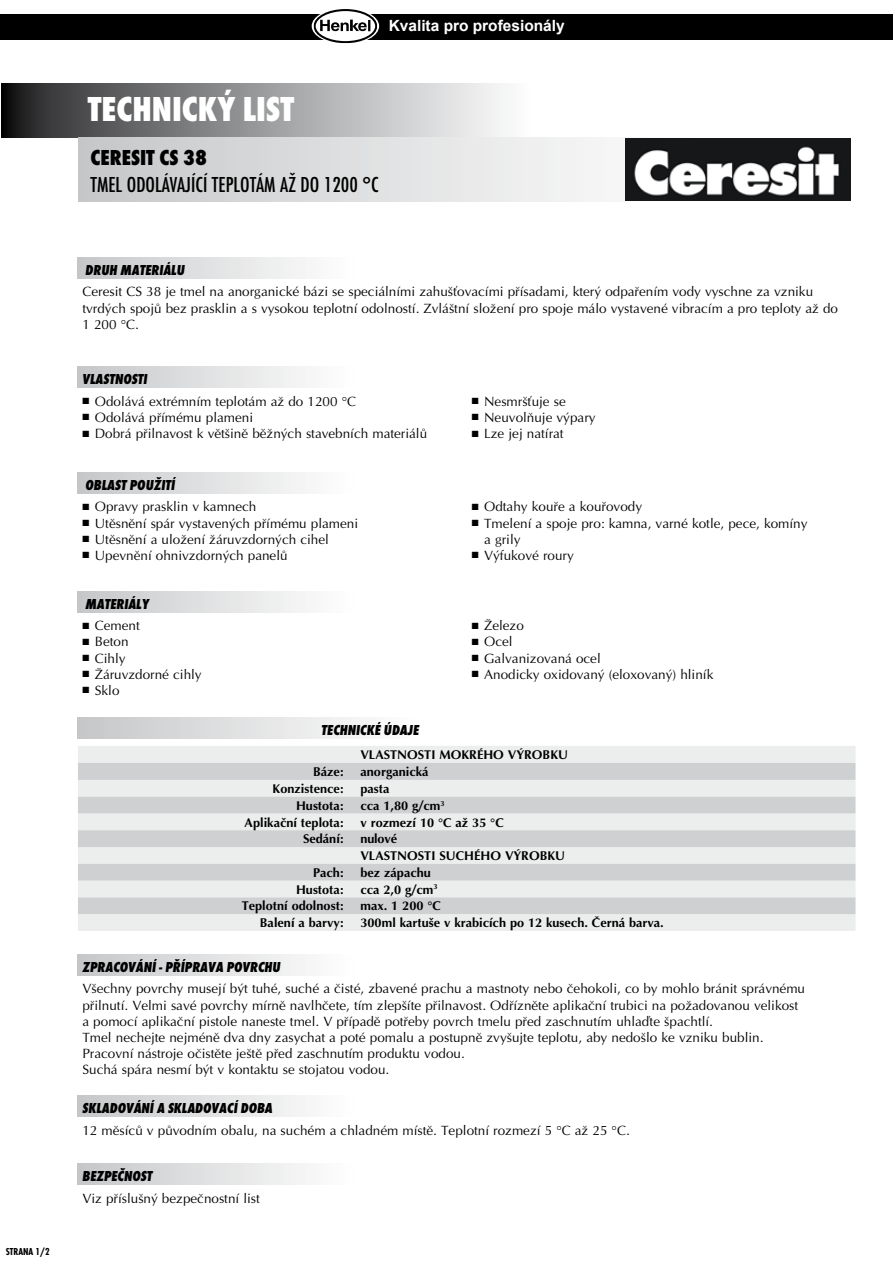
<style>
.page{position:relative;width:893px;height:1263px;background:#fff}
.page>*{position:absolute;margin:0;border:0;box-sizing:border-box;transform-origin:0 0}
.t1{font:36px "Futura TCE Ext Bol Con";color:#fff}
.t2{font:500 condensed 22.5px "Futura TCE";color:#000}
.t3{font:22.5px "Futura TCE Ext Bol Con";color:#000}
.t4{font:700 15.45px "Arial CE";color:#fff}
.t5{font:15px "Futura TCE Ext Bol Con Obl";color:#000}
.t6{font:13.5px/16.2px "Optima CE";color:#000}
.t7{font:700 12.75px/16.8px "Optima CE";color:#000}
.t8{font:700 condensed 10.5px "Futura TCE";color:#000}
</style>
<div class="page">
<svg style="left:1px;top:84px;width:529px;height:54px;background:#979799"></svg>
<svg style="left:78px;top:138px;width:525px;height:63px;background:#dddedf"></svg>
<div style="left:78px;top:257px;width:276px;height:21px;background:linear-gradient(to right,#c6c7c9,#fff)"></div>
<div style="left:0;top:14px;width:893px;height:25px;background:#000"></div>
<svg style="left:312px;top:8px;width:67px;height:36px"></svg>
<svg style="left:314px;top:9px;width:63px;height:34px"></svg>
<img style="left:625px;top:138px;width:225px;height:62px">
<div style="left:78px;top:367px;width:276px;height:21px;background:linear-gradient(to right,#c6c7c9,#fff)"></div>
<div style="left:78px;top:954px;width:276px;height:21px;background:linear-gradient(to right,#c6c7c9,#fff)"></div>
<div style="left:78px;top:1164px;width:276px;height:21px;background:linear-gradient(to right,#c6c7c9,#fff)"></div>
<div style="left:78px;top:1096px;width:276px;height:21px;background:linear-gradient(to right,#c6c7c9,#fff)"></div>
<div style="left:78px;top:472px;width:276px;height:21px;background:linear-gradient(to right,#c6c7c9,#fff)"></div>
<div style="left:78px;top:591px;width:276px;height:21px;background:linear-gradient(to right,#c6c7c9,#fff)"></div>
<div style="left:78px;top:717px;width:343px;height:21px;background:linear-gradient(to right,#c6c7c9,#fff)"></div>
<div style="left:78px;top:746px;width:777px;height:185px;background:#eceded"></div>
<svg style="left:78px;top:763px;width:777px;height:151px;background:#dcddde"></svg>
<p class="t8" style="left:6px;top:1246px;width:45px">STRANA 1/2</p>
<p class="t4" style="left:389px;top:17px;width:178px">Kvalita pro profesionály</p>
<h1 class="t1" style="left:88px;top:88px;width:201px">TECHNICKÝ LIST</h1>
<h2 class="t3" style="left:91px;top:144px;width:118px">CERESIT CS 38</h2>
<h2 class="t2" style="left:91px;top:172px;width:290px">TMEL ODOLÁVAJÍCÍ TEPLOTÁM AŽ DO 1200 °C</h2>
<p class="t5" style="left:86px;top:261px;width:101px">DRUH MATERIÁLU</p>
<p class="t6" style="left:82px;top:284px;width:757px">Ceresit CS 38 je tmel na anorganické bázi se speciálními zahušťovacími přísadami, který odpařením vody vyschne za vzniku tvrdých spojů bez prasklin a s vysokou teplotní odolností. Zvláštní složení pro spoje málo vystavené vibracím a pro teploty až do<br>1 200 °C.</p>
<p class="t5" style="left:83px;top:371px;width:66px">VLASTNOSTI</p>
<p class="t6" style="left:82px;top:393px;width:275px">■ Odolává extrémním teplotám až do 1200 °C</p>
<p class="t6" style="left:82px;top:409px;width:172px">■ Odolává přímému plameni</p>
<p class="t6" style="left:82px;top:426px;width:346px">■ Dobrá přilnavost k většině běžných stavebních materiálů</p>
<p class="t5" style="left:86px;top:476px;width:91px">OBLAST POUŽITÍ</p>
<p class="t6" style="left:82px;top:499px;width:176px">■ Opravy prasklin v kamnech</p>
<p class="t6" style="left:82px;top:515px;width:277px">■ Utěsnění spár vystavených přímému plameni</p>
<p class="t6" style="left:82px;top:531px;width:248px">■ Utěsnění a uložení žáruvzdorných cihel</p>
<p class="t6" style="left:82px;top:547px;width:207px">■ Upevnění ohnivzdorných panelů</p>
<p class="t5" style="left:86px;top:595px;width:65px">MATERIÁLY</p>
<p class="t6" style="left:82px;top:618px;width:59px">■ Cement</p>
<p class="t6" style="left:82px;top:634px;width:48px">■ Beton</p>
<p class="t6" style="left:82px;top:650px;width:45px">■ Cihly</p>
<p class="t6" style="left:82px;top:666px;width:121px">■ Žáruvzdorné cihly</p>
<p class="t6" style="left:82px;top:683px;width:39px">■ Sklo</p>
<p class="t6" style="left:472px;top:393px;width:96px">■ Nesmršťuje se</p>
<p class="t6" style="left:472px;top:409px;width:125px">■ Neuvolňuje výpary</p>
<p class="t6" style="left:472px;top:426px;width:93px">■ Lze jej natírat</p>
<p class="t6" style="left:472px;top:499px;width:172px">■ Odtahy kouře a kouřovody</p>
<p class="t6" style="left:484px;top:515px;width:325px;text-indent:-12px">■ Tmelení a spoje pro: kamna, varné kotle, pece, komíny a grily</p>
<p class="t6" style="left:472px;top:547px;width:104px">■ Výfukové roury</p>
<p class="t6" style="left:472px;top:618px;width:54px">■ Železo</p>
<p class="t6" style="left:472px;top:634px;width:42px">■ Ocel</p>
<p class="t6" style="left:472px;top:650px;width:131px">■ Galvanizovaná ocel</p>
<p class="t6" style="left:472px;top:666px;width:243px">■ Anodicky oxidovaný (eloxovaný) hliník</p>
<p class="t5" style="left:322px;top:721px;width:99px">TECHNICKÉ ÚDAJE</p>
<p class="t7" style="left:360px;top:747px;width:209px">Vlastnosti mokrého výrobku</p>
<p class="t7" style="left:313px;top:764px;width:32px">Báze:</p>
<p class="t7" style="left:360px;top:764px;width:70px">anorganická</p>
<p class="t7" style="left:273px;top:781px;width:72px">Konzistence:</p>
<p class="t7" style="left:360px;top:781px;width:31px">pasta</p>
<p class="t7" style="left:296px;top:798px;width:49px">Hustota:</p>
<p class="t7" style="left:360px;top:798px;width:86px">cca 1,80 g/cm<sup>3</sup></p>
<p class="t7" style="left:245px;top:814px;width:100px">Aplikační teplota:</p>
<p class="t7" style="left:360px;top:814px;width:145px">v rozmezí 10 °C až 35 °C</p>
<p class="t7" style="left:303px;top:831px;width:42px">Sedání:</p>
<p class="t7" style="left:360px;top:831px;width:206px">nulové<br>Vlastnosti suchého výrobku</p>
<p class="t7" style="left:313px;top:865px;width:32px">Pach:</p>
<p class="t7" style="left:360px;top:865px;width:72px">bez zápachu</p>
<p class="t7" style="left:296px;top:881px;width:49px">Hustota:</p>
<p class="t7" style="left:360px;top:881px;width:79px">cca 2,0 g/cm<sup>3</sup></p>
<p class="t7" style="left:242px;top:898px;width:103px">Teplotní odolnost:</p>
<p class="t7" style="left:360px;top:898px;width:82px">max. 1 200 °C</p>
<p class="t7" style="left:260px;top:915px;width:85px">Balení a barvy:</p>
<p class="t7" style="left:360px;top:915px;width:305px">300ml kartuše v krabicích po 12 kusech. Černá barva.</p>
<p class="t5" style="left:83px;top:958px;width:200px">ZPRACOVÁNÍ - PŘÍPRAVA POVRCHU</p>
<p class="t6" style="left:82px;top:981px;width:724px">Všechny povrchy musejí být tuhé, suché a čisté, zbavené prachu a mastnoty nebo čehokoli, co by mohlo bránit správnému přilnutí. Velmi savé povrchy mírně navlhčete, tím zlepšíte přilnavost. Odřízněte aplikační trubici na požadovanou velikost a pomocí aplikační pistole naneste tmel. V případě potřeby povrch tmelu před zaschnutím uhlaďte špachtlí.<br>Tmel nechejte nejméně dva dny zasychat a poté pomalu a postupně zvyšujte teplotu, aby nedošlo ke vzniku bublin.<br>Pracovní nástroje očistěte ještě před zaschnutím produktu vodou.<br>Suchá spára nesmí být v kontaktu se stojatou vodou.</p>
<p class="t5" style="left:83px;top:1100px;width:192px">SKLADOVÁNÍ A SKLADOVACÍ DOBA</p>
<p class="t6" style="left:82px;top:1122px;width:549px">12 měsíců v původním obalu, na suchém a chladném místě. Teplotní rozmezí 5 °C až 25 °C.</p>
<p class="t5" style="left:83px;top:1168px;width:71px">BEZPEČNOST</p>
<p class="t6" style="left:82px;top:1190px;width:179px">Viz příslušný bezpečnostní list</p>
</div>
